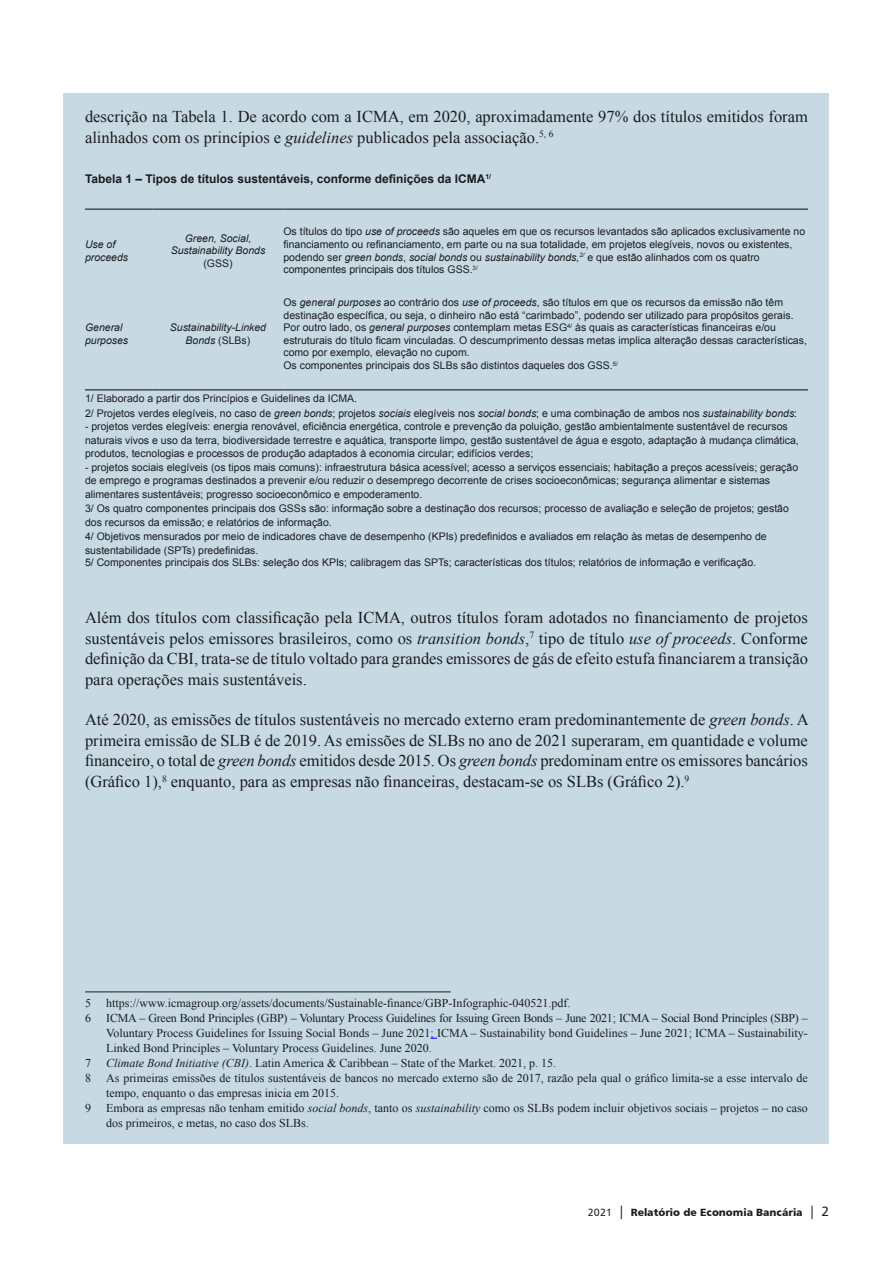
<style>
.page{position:relative;width:893px;height:1263px;background:#fff}
.page>*{position:absolute;margin:0;border:0;box-sizing:border-box;transform-origin:0 0}
.t1{font:16.5px/20.7px "Times New Roman";color:#1b1c20;text-align:justify}
.t2{font:12px/15px "Times New Roman";color:#1b1c20}
.t3{font:700 12px "Arial";color:#1b1c20}
.t4{font:10.5px/12.6px "Arial";color:#1b1c20}
.t5{font:italic 10.5px/12.6px "Arial";color:#1b1c20}
.t6{font:10.5px "Humanist 777 BT Black B";color:#1b1c20}
.s1{font-style:italic}
.s2{font-style:normal}
.s3{color:#00f}
.s4{font-family:"Humanist 777 BT Roman B"}
.s5{font-family:"Humanist 777 BT Roman B";font-size:13.5px}
</style>
<div class="page">
<div style="left:64px;top:94px;width:765px;height:1050px;background:#c7dae4"></div>
<hr style="left:85px;top:209px;width:68px;height:1px;background:#1b1c20">
<hr style="left:153px;top:209px;width:130px;height:1px;background:#1b1c20">
<hr style="left:283px;top:209px;width:525px;height:1px;background:#1b1c20">
<hr style="left:85px;top:389px;width:68px;height:1px;background:#1b1c20">
<hr style="left:153px;top:389px;width:130px;height:1px;background:#1b1c20">
<hr style="left:283px;top:389px;width:525px;height:1px;background:#1b1c20">
<hr style="left:85px;top:991px;width:366px;height:1px;background:#1b1c20">
<h1 class="t1" style="left:85px;top:106px;width:724px">descrição na Tabela 1. De acordo com a ICMA, em 2020, aproximadamente 97% dos títulos emitidos foram alinhados com os princípios e <span class="s1">guidelines</span> publicados pela associação.<sup>5,</sup> <sup>6</sup></h1>
<p class="t3" style="left:85px;top:171px;width:408px">Tabela 1 – Tipos de títulos sustentáveis, conforme definições da ICMA<sup>1/</sup></p>
<p class="t5" style="left:85px;top:238px;width:45px">Use of proceeds</p>
<p class="t5" style="left:171px;top:232px;width:96px;text-align:center">Green, Social,<br>Sustainability Bonds</p>
<p class="t4" style="left:203px;top:257px;width:31px">(GSS)</p>
<p class="t4" style="left:283px;top:225px;width:523px">Os títulos do tipo <span class="s1">use of proceeds</span> são aqueles em que os recursos levantados são aplicados exclusivamente no financiamento ou refinanciamento, em parte ou na sua totalidade, em projetos elegíveis, novos ou existentes, podendo ser <span class="s1">green bonds</span>, <span class="s1">social bonds</span> ou <span class="s1">sustainability bonds,</span><sup>2/</sup> e que estão alinhados com os quatro componentes principais dos títulos GSS.<sup>3/</sup></p>
<p class="t4" style="left:283px;top:296px;width:525px">Os <span class="s1">general purposes</span> ao contrário dos <span class="s1">use of proceeds</span>, são títulos em que os recursos da emissão não têm destinação específica, ou seja, o dinheiro não está “carimbado”, podendo ser utilizado para propósitos gerais.<br>Por outro lado, os <span class="s1">general purposes</span> contemplam metas ESG<sup>4/</sup> às quais as características financeiras e/ou estruturais do título ficam vinculadas. O descumprimento dessas metas implica alteração dessas características, como por exemplo, elevação no cupom.<br>Os componentes principais dos SLBs são distintos daqueles dos GSS.<sup>5/</sup></p>
<p class="t4" style="left:85px;top:392px;width:714px;line-height:14.5px">1/ Elaborado a partir dos Princípios e Guidelines da ICMA.<br>2/ Projetos verdes elegíveis, no caso de <span class="s1">green bonds</span>; projetos <span class="s1">sociais</span> elegíveis nos <span class="s1">social bonds</span>; e uma combinação de ambos nos <span class="s1">sustainability bonds</span>:</p>
<p class="t4" style="left:85px;top:420px;width:715px;line-height:13.5px">- projetos verdes elegíveis: energia renovável, eficiência energética, controle e prevenção da poluição, gestão ambientalmente sustentável de recursos naturais vivos e uso da terra, biodiversidade terrestre e aquática, transporte limpo, gestão sustentável de água e esgoto, adaptação à mudança climática, produtos, tecnologias e processos de produção adaptados à economia circular; edifícios verdes;</p>
<p class="t4" style="left:85px;top:460px;width:715px;line-height:13.8px">- projetos sociais elegíveis (os tipos mais comuns): infraestrutura básica acessível; acesso a serviços essenciais; habitação a preços acessíveis; geração de emprego e programas destinados a prevenir e/ou reduzir o desemprego decorrente de crises socioeconômicas; segurança alimentar e sistemas alimentares sustentáveis; progresso socioeconômico e empoderamento.<br>3/ Os quatro componentes principais dos GSSs são: informação sobre a destinação dos recursos; processo de avaliação e seleção de projetos; gestão dos recursos da emissão; e relatórios de informação.<br>4/ Objetivos mensurados por meio de indicadores chave de desempenho (KPIs) predefinidos e avaliados em relação às metas de desempenho de sustentabilidade (SPTs) predefinidas.</p>
<p class="t4" style="left:85px;top:556px;width:673px">5/ Componentes principais dos SLBs: seleção dos KPIs; calibragem das SPTs; características dos títulos; relatórios de informação e verificação.</p>
<p class="t5" style="left:85px;top:321px;width:45px">General purposes</p>
<p class="t5" style="left:170px;top:321px;width:98px;text-align:center">Sustainability-Linked<br>Bonds <span class="s2">(SLBs)</span></p>
<p class="t1" style="left:85px;top:607px;width:724px">Além dos títulos com classificação pela ICMA, outros títulos foram adotados no financiamento de projetos sustentáveis pelos emissores brasileiros, como os <span class="s1">transition bonds</span>,<sup>7</sup> tipo de título <span class="s1">use of proceeds</span>. Conforme definição da CBI, trata-se de título voltado para grandes emissores de gás de efeito estufa financiarem a transição para operações mais sustentáveis.</p>
<p class="t1" style="left:85px;top:709px;width:725px">Até 2020, as emissões de títulos sustentáveis no mercado externo eram predominantemente de <span class="s1">green bonds</span>. A primeira emissão de SLB é de 2019. As emissões de SLBs no ano de 2021 superaram, em quantidade e volume financeiro, o total de <span class="s1">green bonds</span> emitidos desde 2015. Os <span class="s1">green bonds</span> predominam entre os emissores bancários (Gráfico 1),<sup>8</sup> enquanto, para as empresas não financeiras, destacam-se os SLBs (Gráfico 2).<sup>9</sup></p>
<p class="t2" style="left:85px;top:995px;width:7px">5</p>
<p class="t2" style="left:106px;top:995px;width:466px">https://www.icmagroup.org/assets/documents/Sustainable-finance/GBP-Infographic-040521.pdf.</p>
<p class="t2" style="left:85px;top:1010px;width:7px">6</p>
<p class="t2" style="left:106px;top:1010px;width:703px;text-align:justify">ICMA – Green Bond Principles (GBP) – Voluntary Process Guidelines for Issuing Green Bonds – June 2021; ICMA – Social Bond Principles (SBP) – Voluntary Process Guidelines for Issuing Social Bonds – June 2021<span class="s3">;</span> ICMA – Sustainability bond Guidelines – June 2021; ICMA – Sustainability-Linked Bond Principles – Voluntary Process Guidelines. June 2020.</p>
<p class="t2" style="left:85px;top:1055px;width:7px">7</p>
<p class="t2" style="left:106px;top:1055px;width:451px"><span class="s1">Climate Bond Initiative (CBI)</span>. Latin America &amp; Caribbean – State of the Market. 2021, p. 15.</p>
<p class="t2" style="left:85px;top:1070px;width:7px">8</p>
<p class="t2" style="left:106px;top:1070px;width:703px">As primeiras emissões de títulos sustentáveis de bancos no mercado externo são de 2017, razão pela qual o gráfico limita-se a esse intervalo de tempo, enquanto o das empresas inicia em 2015.</p>
<p class="t2" style="left:85px;top:1100px;width:7px">9</p>
<p class="t2" style="left:106px;top:1100px;width:703px">Embora as empresas não tenham emitido <span class="s1">social bonds</span>, tanto os <span class="s1">sustainability</span> como os SLBs podem incluir objetivos sociais – projetos – no caso dos primeiros, e metas, no caso dos SLBs.</p>
<p class="t6" style="left:588px;top:1205px;width:243px"><span class="s4">2021</span> <span class="s5">|</span> Relatório de Economia Bancária <span class="s5">| 2</span></p>
</div>
